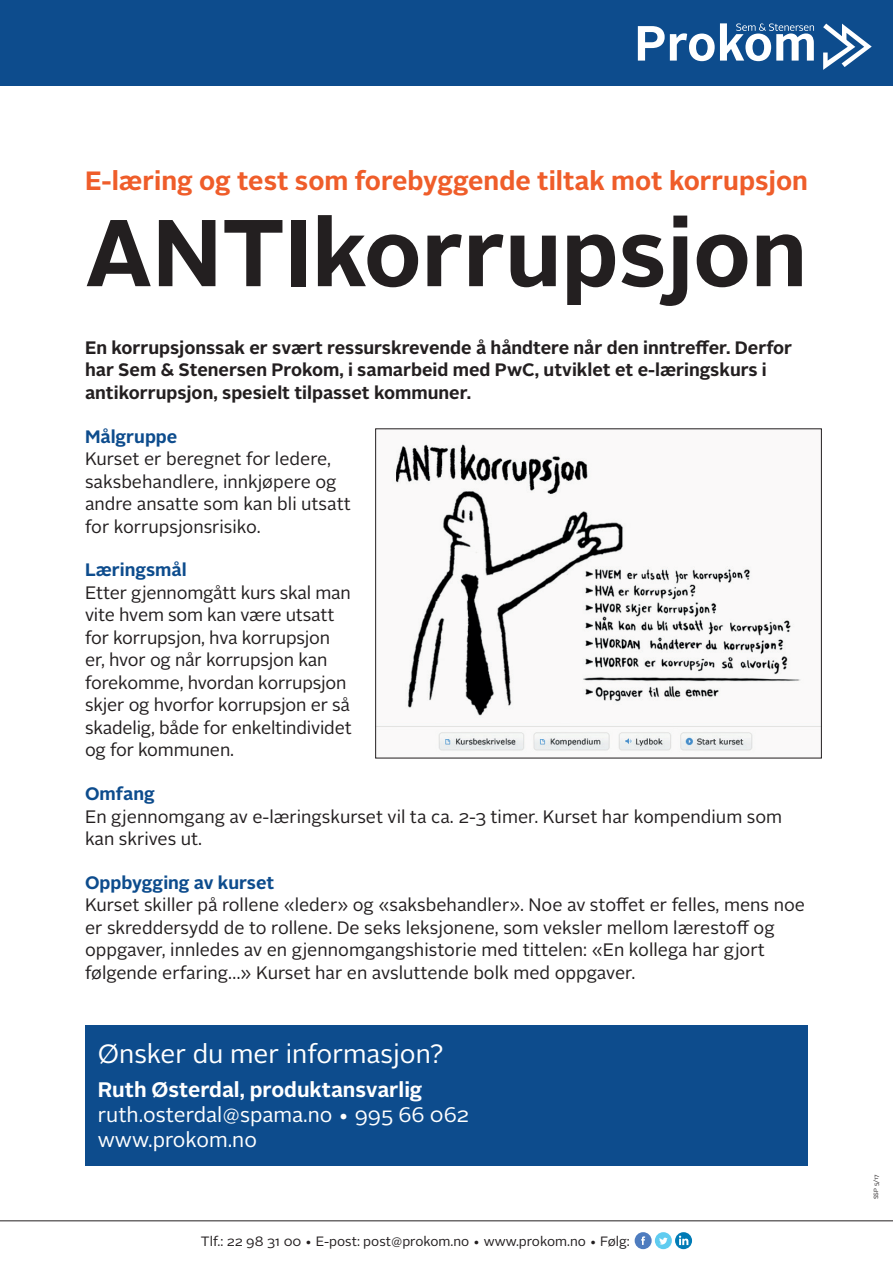
<style>
.page{position:relative;width:893px;height:1263px;background:#fff}
.page>*{position:absolute;margin:0;border:0;box-sizing:border-box;transform-origin:0 0}
.t1{font:700 94.2px "Alright Sans";color:#231f20}
.t2{font:700 26.4px "Alright Sans";color:#ef5d2a}
.t3{font:26.4px "Alright Sans";color:#fff}
.t4{font:21px/25.2px "Alright Sans";color:#fff}
.t5{font:700 21px "Alright Sans";color:#fff}
.t6{font:18px/22.5px "Alright Sans";color:#231f20}
.t7{font:700 18px/22.5px "Alright Sans";color:#231f20}
.t8{font:700 18px "Alright Sans";color:#0d4c8d}
.t9{font:13.5px "Alright Sans";color:#231f20}
.t10{font:6px "Alright Sans";color:#231f20}
.s1{font-size:94.5px}
</style>
<div class="page">
<div style="left:85px;top:1025px;width:723px;height:140px;background:#0d4c8d"></div>
<img style="left:377px;top:441px;width:443px;height:310px">
<div style="left:375px;top:428px;width:447px;height:330px;border:1px solid #231f20"></div>
<div style="left:0;top:0;width:893px;height:85px;background:#0d4c8d"></div>
<svg style="left:823px;top:24px;width:49px;height:46px"></svg>
<svg style="left:638px;top:23px;width:176px;height:38px"></svg>
<div style="left:635px;top:1232px;width:17px;height:17px;background:#4e7cbf;border-radius:50%"></div>
<svg style="left:641px;top:1236px;width:4px;height:9px"></svg>
<div style="left:655px;top:1232px;width:17px;height:17px;background:#60ccf0;border-radius:50%"></div>
<svg style="left:659px;top:1237px;width:9px;height:7px"></svg>
<svg style="left:675px;top:1232px;width:17px;height:17px"></svg>
<svg style="left:679px;top:1235px;width:9px;height:10px"></svg>
<hr style="left:0;top:1220px;width:893px;height:1px;background:#231f20">
<h2 class="t2" style="left:85px;top:162px;width:724px">E-læring og test som forebyggende tiltak mot korrupsjon</h2>
<h1 class="t1" style="left:85px;top:187px;width:724px"><span class="s1">ANTI</span>korrupsjon</h1>
<p class="t7" style="left:85px;top:336px;width:709px">En korrupsjonssak er svært ressurskrevende å håndtere når den inntreffer. Derfor har Sem &amp; Stenersen Prokom, i samarbeid med PwC, utviklet et e-læringskurs i antikorrupsjon, spesielt tilpasset kommuner.</p>
<p class="t8" style="left:85px;top:424px;width:94px">Målgruppe</p>
<p class="t6" style="left:85px;top:448px;width:267px">Kurset er beregnet for ledere, saksbehandlere, innkjøpere og andre ansatte som kan bli utsatt for korrupsjonsrisiko.</p>
<p class="t8" style="left:85px;top:557px;width:103px">Læringsmål</p>
<p class="t6" style="left:85px;top:582px;width:268px">Etter gjennomgått kurs skal man vite hvem som kan være utsatt for korrupsjon, hva korrupsjon er, hvor og når korrupsjon kan forekomme, hvordan korrupsjon skjer og hvorfor korrupsjon er så skadelig, både for enkeltindividet og for kommunen.</p>
<p class="t8" style="left:85px;top:781px;width:71px">Omfang</p>
<p class="t6" style="left:85px;top:805px;width:699px">En gjennomgang av e-læringskurset vil ta ca. 2-3 timer. Kurset har kompendium som kan skrives ut.</p>
<p class="t8" style="left:85px;top:870px;width:191px">Oppbygging av kurset</p>
<p class="t6" style="left:85px;top:894px;width:721px">Kurset skiller på rollene «leder» og «saksbehandler». Noe av stoffet er felles, mens noe er skreddersydd de to rollene. De seks leksjonene, som veksler mellom lærestoff og oppgaver, innledes av en gjennomgangshistorie med tittelen: «En kollega har gjort følgende erfaring…» Kurset har en avsluttende bolk med oppgaver.</p>
<h2 class="t3" style="left:98px;top:1036px;width:347px">Ønsker du mer informasjon?</h2>
<p class="t5" style="left:98px;top:1074px;width:326px">Ruth Østerdal, produktansvarlig</p>
<p class="t4" style="left:98px;top:1102px;width:373px">ruth.osterdal@spama.no • 995 66 062 www.prokom.no</p>
<p class="t9" style="left:201px;top:1232px;width:430px">Tlf.: 22 98 31 00 • E-post: post@prokom.no • www.prokom.no • Følg:</p>
<p class="t10" style="left:872px;top:1199px;width:27px;rotate:-90deg">SSP 5/17</p>
</div>
